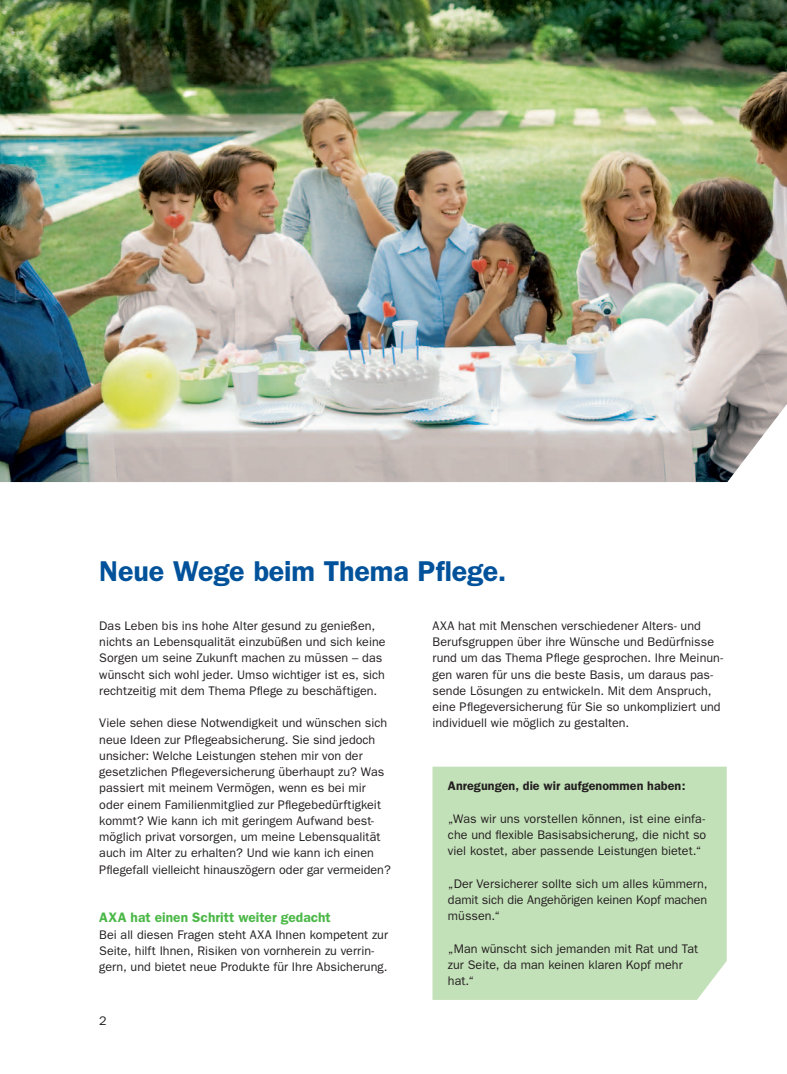
<style>
.page{position:relative;width:787px;height:1074px;background:#fff}
.page>*{position:absolute;margin:0;border:0;box-sizing:border-box;transform-origin:0 0}
.t1{font:600 28.75px "Franklin Gothic";letter-spacing:-.005em;color:#01529a}
.t2{font:600 13.75px "Franklin Gothic";color:#4cb848}
.t3{font:12.5px/16.2px "Franklin Gothic";color:#231f20}
.t4{font:600 12.5px "Franklin Gothic";letter-spacing:.005em;color:#231f20}
</style>
<div class="page">
<img style="left:0;top:0;width:787px;height:482px">
<div style="left:432px;top:766px;width:294px;height:234px;background:#c3e1b8"></div>
<h1 class="t1" style="left:99px;top:561px;width:409px">Neue Wege beim Thema Pflege.</h1>
<p class="t3" style="left:99px;top:618px;width:288px">Das Leben bis ins hohe Alter gesund zu genießen, nichts an Lebensqualität einzubüßen und sich keine Sorgen um seine Zukunft machen zu müssen – das wünscht sich wohl jeder. Umso wichtiger ist es, sich rechtzeitig mit dem Thema Pflege zu beschäftigen.</p>
<p class="t3" style="left:99px;top:716px;width:293px">Viele sehen diese Notwendigkeit und wünschen sich neue Ideen zur Pflegeabsicherung. Sie sind jedoch unsicher: Welche Leistungen stehen mir von der gesetzlichen Pflegeversicherung überhaupt zu? Was passiert mit meinem Vermögen, wenn es bei mir oder einem Familienmitglied zur Pflegebedürftigkeit kommt? Wie kann ich mit geringem Aufwand best&shy;möglich privat vorsorgen, um meine Lebensqualität auch im Alter zu erhalten? Und wie kann ich einen Pflegefall vielleicht hinauszögern oder gar vermeiden?</p>
<p class="t2" style="left:99px;top:913px;width:233px">AXA hat einen Schritt weiter gedacht</p>
<p class="t3" style="left:99px;top:927px;width:290px">Bei all diesen Fragen steht AXA Ihnen kompetent zur<br>Seite, hilft Ihnen, Risiken von vornherein zu verrin&shy;gern, und bietet neue Produkte für Ihre Absicherung.</p>
<p class="t3" style="left:432px;top:618px;width:292px">AXA hat mit Menschen verschiedener Alters- und Berufsgruppen über ihre Wünsche und Bedürfnisse rund um das Thema Pflege gesprochen. Ihre Meinun&shy;gen waren für uns die beste Basis, um daraus pas&shy;sende Lösungen zu entwickeln. Mit dem Anspruch, eine Pflegeversicherung für Sie so unkompliziert und individuell wie möglich zu gestalten.</p>
<p class="t4" style="left:448px;top:781px;width:239px">Anregungen, die wir aufgenommen haben:</p>
<p class="t3" style="left:448px;top:811px;width:260px;text-align:justify">„Was wir uns vorstellen können, ist eine einfa&shy;che und flexible Basisabsicherung, die nicht so viel kostet, aber passende Leistungen bietet.“</p>
<p class="t3" style="left:448px;top:876px;width:261px;text-align:justify">„Der Versicherer sollte sich um alles kümmern, damit sich die Angehörigen keinen Kopf machen müssen.“</p>
<p class="t3" style="left:448px;top:941px;width:252px">„Man wünscht sich jemanden mit Rat und Tat zur Seite, da man keinen klaren Kopf mehr hat.“</p>
<p class="t3" style="left:99px;top:1013px;width:9px">2</p>
</div>
